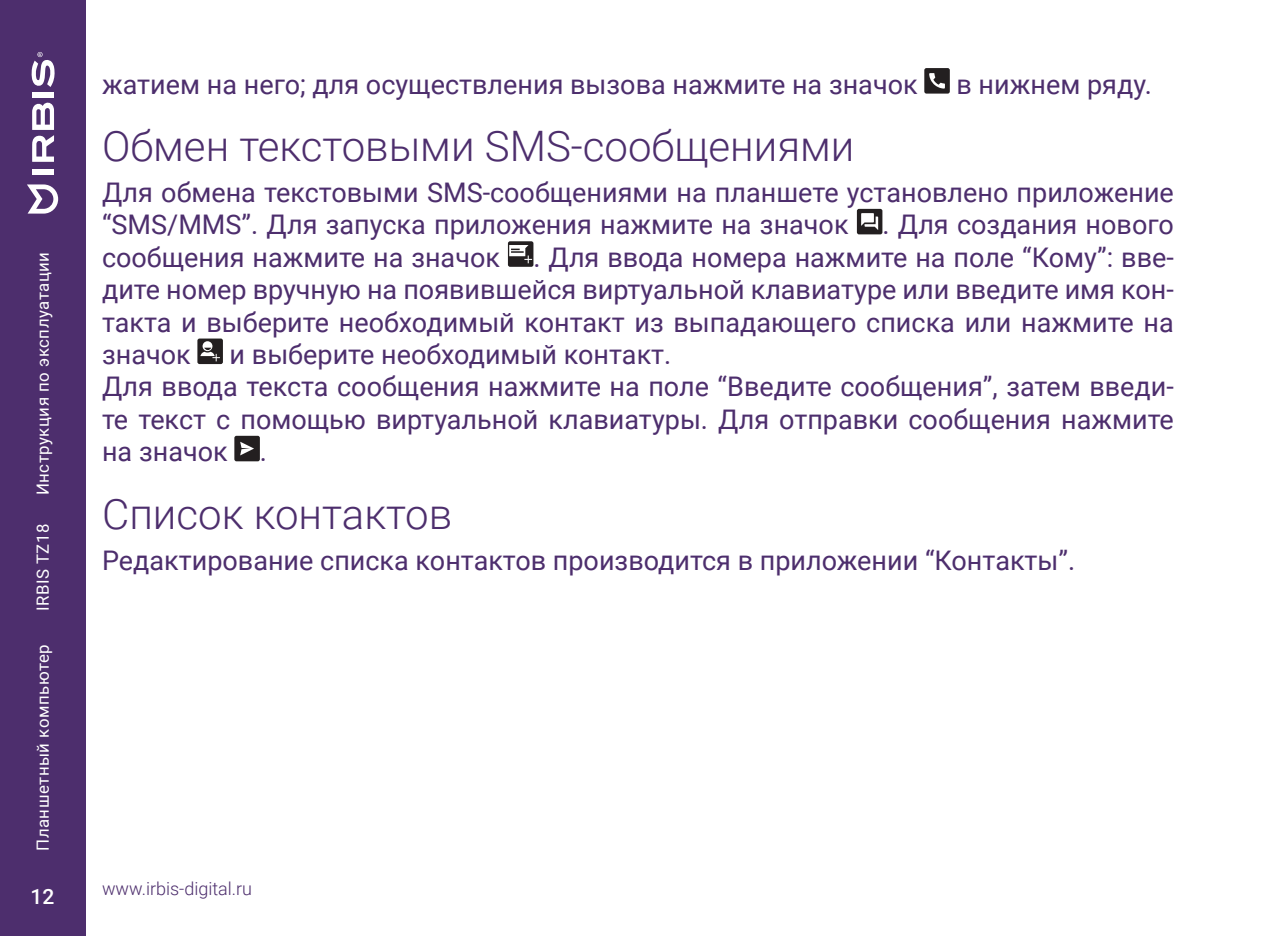
<style>
.page{position:relative;width:1276px;height:936px;background:#fff}
.page>*{position:absolute;margin:0;border:0;box-sizing:border-box;transform-origin:0 0}
.t1{font:300 42px "Roboto";color:#4d2e6d}
.t2{font:27px/32.4px "Roboto";color:#4d2e6d}
.t3{font:500 21px "Roboto";color:#fff}
.t4{font:300 18px "Roboto";color:#4d2e6d}
.t5{font:16.8px "Roboto";letter-spacing:.03em;color:#fff}
</style>
<div class="page">
<div style="left:0;top:0;width:85px;height:935px;background:#4d2e6d"></div>
<svg style="left:27px;top:184px;width:31px;height:29px"></svg>
<svg style="left:32px;top:102px;width:22px;height:60px"></svg>
<div style="left:32px;top:169px;width:22px;height:5px;background:#fff"></div>
<div style="left:32px;top:92px;width:22px;height:5px;background:#fff"></div>
<svg style="left:31px;top:52px;width:24px;height:35px"></svg>
<div style="left:924px;top:68px;width:26px;height:26px;background:#231f20;border-radius:2px"></div>
<svg style="left:929px;top:73px;width:16px;height:16px"></svg>
<div style="left:857px;top:209px;width:25px;height:25px;background:#231f20;border-radius:2px"></div>
<svg style="left:861px;top:213px;width:17px;height:17px"></svg>
<div style="left:508px;top:241px;width:25px;height:26px;background:#231f20;border-radius:2px"></div>
<svg style="left:509px;top:245px;width:23px;height:18px"></svg>
<div style="left:197px;top:338px;width:26px;height:26px;background:#231f20;border-radius:2px"></div>
<svg style="left:200px;top:341px;width:20px;height:20px"></svg>
<div style="left:234px;top:436px;width:26px;height:25px;background:#231f20;border-radius:2px"></div>
<svg style="left:240px;top:441px;width:14px;height:14px"></svg>
<p class="t5" style="left:31px;top:495px;width:245px;rotate:-90deg">Инструкция по эксплуатации</p>
<p class="t5" style="left:31px;top:611px;width:89px;rotate:-90deg">IRBIS TZ18</p>
<p class="t5" style="left:31px;top:850px;width:208px;rotate:-90deg">Планшетный компьютер</p>
<p class="t2" style="left:102px;top:67px;width:817px">жатием на него; для осуществления вызова нажмите на значок</p>
<p class="t2" style="left:956px;top:67px;width:197px">в нижнем ряду.</p>
<h1 class="t1" style="left:102px;top:117px;width:754px">Обмен текстовыми SMS-сообщениями</h1>
<p class="t2" style="left:102px;top:175px;width:1073px">Для обмена текстовыми SMS-сообщениями на планшете установлено приложение “SMS/MMS”. Для запуска приложения нажмите на значок</p>
<p class="t2" style="left:102px;top:207px;width:1073px;text-align:justify;text-indent:780px">. Для создания нового сообщения нажмите на значок . Для ввода номера нажмите на поле “Кому”: вве&shy;дите номер вручную на появившейся виртуальной клавиатуре или введите имя кон&shy;такта и выберите необходимый контакт из выпадающего списка или нажмите на значок</p>
<p class="t2" style="left:102px;top:337px;width:1073px;text-indent:128px">и выберите необходимый контакт.<br>Для ввода текста сообщения нажмите на поле “Введите сообщения”, затем введи&shy;те текст с помощью виртуальной клавиатуры. Для отправки сообщения нажмите на значок .</p>
<h1 class="t1" style="left:102px;top:484px;width:352px">Список контактов</h1>
<p class="t2" style="left:102px;top:543px;width:974px">Редактирование списка контактов производится в приложении “Контакты”.</p>
<p class="t3" style="left:31px;top:882px;width:25px">12</p>
<p class="t4" style="left:102px;top:876px;width:152px">www.irbis-digital.ru</p>
</div>
